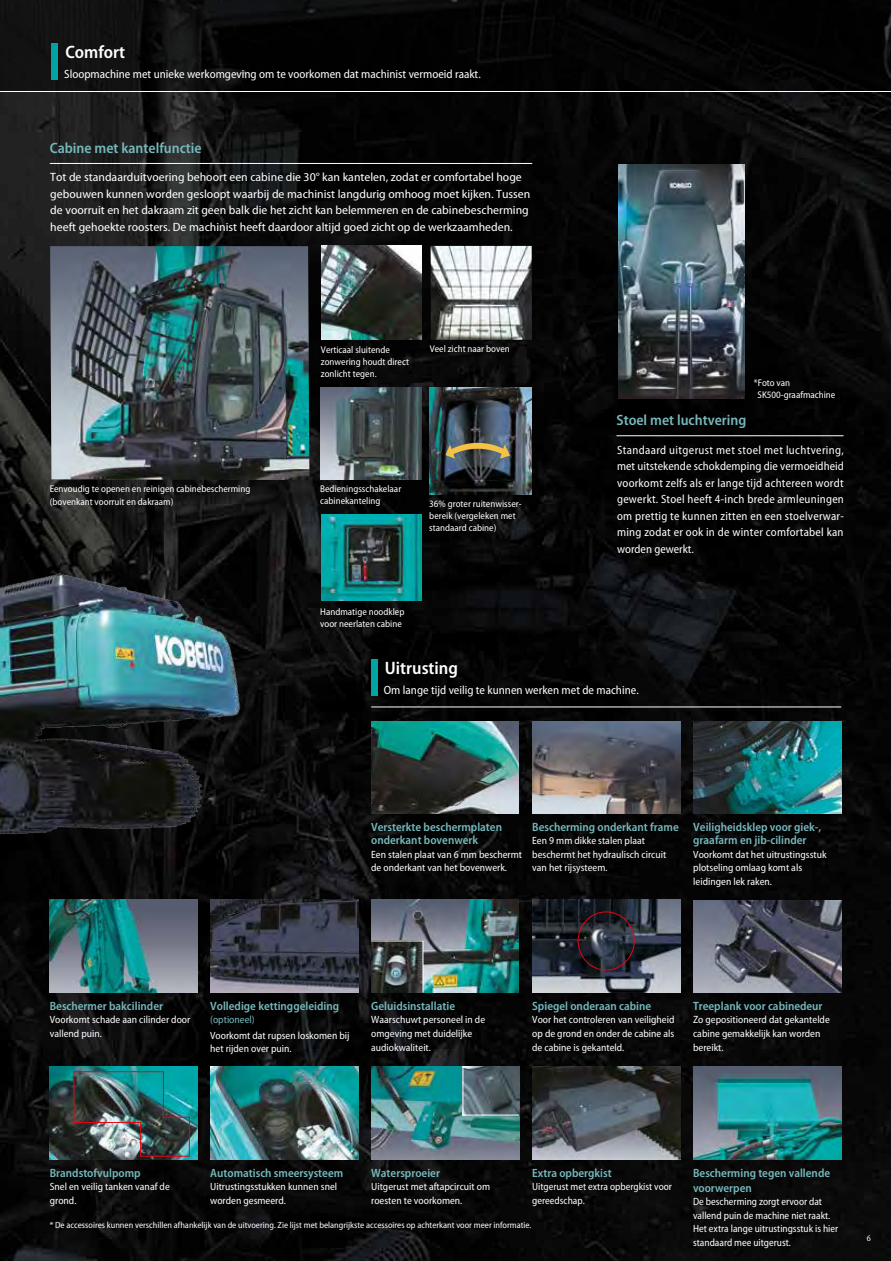
<style>
.page{position:relative;width:891px;height:1261px;background:#fff}
.page>*{position:absolute;margin:0;border:0;box-sizing:border-box;transform-origin:0 0}
.t1{font:600 semi-condensed 18px "Myriad Pro";color:#fff}
.t2{font:600 semi-condensed 15px "Myriad Pro";color:#76b8bc}
.t3{font:semi-condensed 12px/16.5px "Myriad Pro";color:#fff;text-align:justify}
.t4{font:600 semi-condensed 12px/13.5px "Myriad Pro";color:#76b8bc}
.t5{font:semi-condensed 12px/16.5px "Myriad Pro";color:#fff;scale:1.07 1}
.t6{font:semi-condensed 10.5px/13.5px "Myriad Pro";color:#fff}
.t7{font:semi-condensed 10.5px "Myriad Pro";color:#76b8bc}
.t8{font:semi-condensed 9.75px/12px "Myriad Pro";color:#fff}
.t9{font:semi-condensed 9px "Myriad Pro";color:#fff}
.t10{font:semi-condensed 8.55px "Myriad Pro";color:#fff}
</style>
<div class="page">
<img style="left:0;top:92px;width:890px;height:1168px">
<img style="left:320px;top:388px;width:101px;height:91px">
<img style="left:322px;top:515px;width:99px;height:85px">
<img style="left:429px;top:387px;width:102px;height:107px">
<img style="left:371px;top:721px;width:147px;height:92px">
<img style="left:532px;top:721px;width:148px;height:92px">
<img style="left:210px;top:1066px;width:148px;height:93px">
<img style="left:532px;top:1066px;width:148px;height:93px">
<img style="left:371px;top:1066px;width:148px;height:93px">
<img style="left:371px;top:899px;width:148px;height:93px">
<img style="left:430px;top:246px;width:102px;height:94px">
<img style="left:321px;top:246px;width:101px;height:94px">
<img style="left:247px;top:246px;width:62px;height:234px">
<img style="left:50px;top:1066px;width:147px;height:93px">
<div style="left:0;top:0;width:890px;height:91px;background:#000200"></div>
<img style="left:0;top:19px;width:247px;height:850px">
<div style="left:51px;top:43px;width:7px;height:36px;background:#00a4a0"></div>
<hr style="left:371px;top:706px;width:470px;height:1px;background:#fff">
<svg style="left:370px;top:940px;width:53px;height:53px;background:#474d4c"></svg>
<svg style="left:462px;top:1065px;width:58px;height:50px;background:#56656c"></svg>
<hr style="left:616px;top:435px;width:227px;height:1px;background:#fff">
<hr style="left:50px;top:163px;width:482px;height:1px;background:#fff">
<div style="left:371px;top:659px;width:6px;height:36px;background:#00a4a0"></div>
<img style="left:210px;top:899px;width:148px;height:93px">
<img style="left:532px;top:899px;width:148px;height:93px">
<img style="left:618px;top:165px;width:126px;height:234px">
<img style="left:50px;top:899px;width:147px;height:93px">
<img style="left:693px;top:721px;width:148px;height:92px">
<div style="left:577px;top:911px;width:57px;height:59px;border:1px solid #e30613;border-radius:50%"></div>
<img style="left:693px;top:900px;width:148px;height:92px">
<img style="left:73px;top:1070px;width:117px;height:86px">
<svg style="left:445px;top:440px;width:65px;height:18px"></svg>
<img style="left:693px;top:1066px;width:148px;height:93px">
<h1 class="t1" style="left:65px;top:41px;width:61px">Comfort</h1>
<p class="t3" style="left:64px;top:66px;width:418px">Sloopmachine met unieke werkomgeving om te voorkomen dat machinist vermoeid raakt.</p>
<h2 class="t2" style="left:50px;top:139px;width:153px">Cabine met kantelfunctie</h2>
<p class="t5" style="left:50px;top:169px;width:450px">Tot de standaarduitvoering behoort een cabine die 30° kan kantelen, zodat er comfortabel hoge gebouwen kunnen worden gesloopt waarbij de machinist langdurig omhoog moet kijken. Tussen de voorruit en het dakraam zit geen balk die het zicht kan belemmeren en de cabinebescherming heeft gehoekte roosters. De machinist heeft daardoor altijd goed zicht op de werkzaamheden.</p>
<p class="t8" style="left:50px;top:481px;width:202px;line-height:13.5px">Eenvoudig te openen en reinigen cabinebescherming (bovenkant voorruit en dakraam)</p>
<p class="t8" style="left:321px;top:343px;width:90px">Verticaal sluitende zonwering houdt direct zonlicht tegen.</p>
<p class="t8" style="left:429px;top:342px;width:82px">Veel zicht naar boven</p>
<p class="t8" style="left:320px;top:482px;width:83px">Bedieningsschakelaar cabinekanteling</p>
<p class="t8" style="left:429px;top:497px;width:94px">36% groter ruitenwisser&shy;bereik (vergeleken met standaard cabine)</p>
<p class="t8" style="left:320px;top:605px;width:86px">Handmatige noodklep voor neerlaten cabine</p>
<p class="t8" style="left:757px;top:377px;width:79px;text-indent:-4px">*Foto van<br>SK500-graafmachine</p>
<h2 class="t2" style="left:616px;top:411px;width:131px">Stoel met luchtvering</h2>
<p class="t3" style="left:617px;top:441px;width:228px">Standaard uitgerust met stoel met luchtvering, met uitstekende schokdemping die vermoeidheid voorkomt zelfs als er lange tijd achtereen wordt gewerkt. Stoel heeft 4-inch brede armleuningen om prettig te kunnen zitten en een stoelverwar&shy;ming zodat er ook in de winter comfortabel kan worden gewerkt.</p>
<h1 class="t1" style="left:385px;top:657px;width:74px">Uitrusting</h1>
<p class="t3" style="left:384px;top:681px;width:256px">Om lange tijd veilig te kunnen werken met de machine.</p>
<p class="t4" style="left:371px;top:819px;width:132px">Versterkte beschermplaten onderkant bovenwerk</p>
<p class="t6" style="left:371px;top:847px;width:152px">Een stalen plaat van 6 mm beschermt de onderkant van het bovenwerk.</p>
<p class="t4" style="left:532px;top:819px;width:148px">Bescherming onderkant frame</p>
<p class="t6" style="left:532px;top:834px;width:135px">Een 9 mm dikke stalen plaat beschermt het hydraulisch circuit van het rijsysteem.</p>
<p class="t4" style="left:693px;top:819px;width:129px">Veiligheidsklep voor giek-, graafarm en jib-cilinder</p>
<p class="t6" style="left:693px;top:847px;width:135px">Voorkomt dat het uitrustingsstuk plotseling omlaag komt als leidingen lek raken.</p>
<p class="t4" style="left:50px;top:998px;width:115px">Beschermer bakcilinder</p>
<p class="t6" style="left:50px;top:1012px;width:142px">Voorkomt schade aan cilinder door vallend puin.</p>
<p class="t4" style="left:210px;top:998px;width:130px">Volledige kettinggeleiding</p>
<p class="t7" style="left:210px;top:1013px;width:46px">(optioneel)</p>
<p class="t6" style="left:210px;top:1028px;width:141px">Voorkomt dat rupsen loskomen bij het rijden over puin.</p>
<p class="t4" style="left:371px;top:998px;width:85px">Geluidsinstallatie</p>
<p class="t6" style="left:371px;top:1012px;width:115px">Waarschuwt personeel in de omgeving met duidelijke audiokwaliteit.</p>
<p class="t4" style="left:532px;top:998px;width:120px">Spiegel onderaan cabine</p>
<p class="t6" style="left:532px;top:1012px;width:144px;text-align:justify">Voor het controleren van veiligheid op de grond en onder de cabine als de cabine is gekanteld.</p>
<p class="t4" style="left:693px;top:998px;width:131px">Treeplank voor cabinedeur</p>
<p class="t6" style="left:693px;top:1012px;width:138px">Zo gepositioneerd dat gekantelde cabine gemakkelijk kan worden bereikt.</p>
<p class="t4" style="left:50px;top:1165px;width:92px">Brandstofvulpomp</p>
<p class="t6" style="left:50px;top:1179px;width:121px">Snel en veilig tanken vanaf de grond.</p>
<p class="t4" style="left:210px;top:1165px;width:134px">Automatisch smeersysteem</p>
<p class="t6" style="left:210px;top:1179px;width:128px">Uitrustingsstukken kunnen snel worden gesmeerd.</p>
<p class="t4" style="left:532px;top:1165px;width:81px">Extra opbergkist</p>
<p class="t6" style="left:532px;top:1179px;width:141px">Uitgerust met extra opbergkist voor gereedschap.</p>
<p class="t4" style="left:371px;top:1165px;width:70px">Watersproeier</p>
<p class="t6" style="left:371px;top:1179px;width:120px">Uitgerust met aftapcircuit om roesten te voorkomen.</p>
<p class="t9" style="left:50px;top:1219px;width:483px">* De accessoires kunnen verschillen afhankelijk van de uitvoering. Zie lijst met belangrijkste accessoires op achterkant voor meer informatie.</p>
<p class="t4" style="left:693px;top:1164px;width:139px;line-height:15px">Bescherming tegen vallende voorwerpen</p>
<p class="t6" style="left:693px;top:1194px;width:147px">De bescherming zorgt ervoor dat vallend puin de machine niet raakt.<br>Het extra lange uitrustingsstuk is hier standaard mee uitgerust.</p>
<p class="t10" style="left:866px;top:1232px;width:6px">6</p>
</div>
